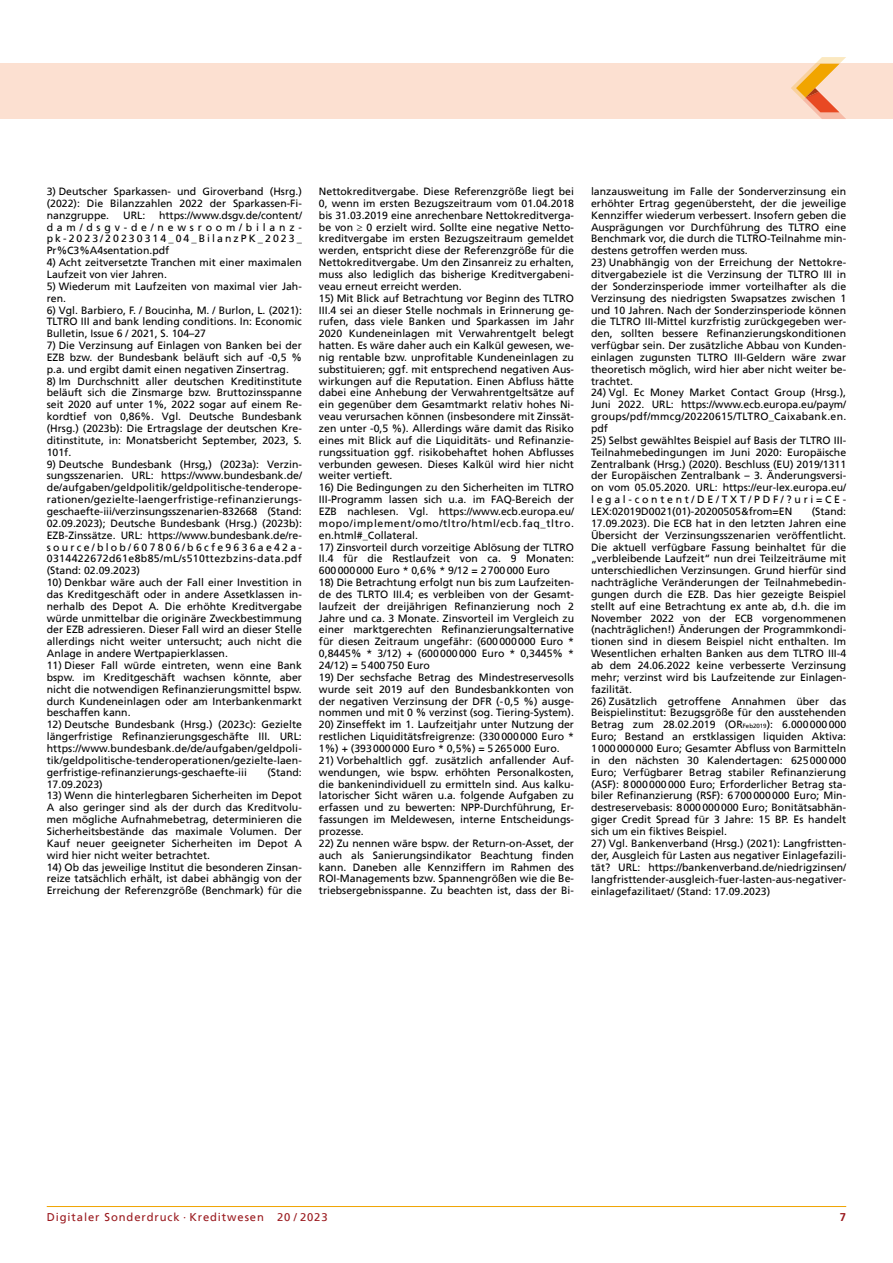
<style>
.page{position:relative;width:893px;height:1263px;background:#fff}
.page>*{position:absolute;margin:0;border:0;box-sizing:border-box;transform-origin:0 0}
.t1{font:11.25px "Frutiger";letter-spacing:.08em;color:#9a191e}
.t2{font:700 11.25px "Frutiger";color:#9a191e}
.Fußnote{font:10.5px/11.9px "Frutiger";color:#000;text-align:justify}
.s1{font-size:6.15px}
</style>
<div class="page">
<hr style="left:47px;top:1206px;width:799px;height:1px;background:#f0a400">
<div style="left:0;top:64px;width:893px;height:55px;background:#fce0d1"></div>
<svg style="left:791px;top:57px;width:55px;height:62px"></svg>
<p class="Fußnote" style="left:47px;top:186px;width:257px">3) Deutscher Sparkassen- und Giroverband (Hsrg.) (2022): Die Bilanzzahlen 2022 der Sparkassen-Fi&shy;nanzgruppe.</p>
<p class="Fußnote" style="left:47px;top:210px;width:257px;text-indent:112px">https://www.dsgv.de/content/ dam/dsgv-de/newsroom/bilanz&shy;pk-2023/20230314_04_BilanzPK_2023_ Pr%C3%A4sentation.pdf</p>
<p class="Fußnote" style="left:47px;top:257px;width:257px">4) Acht zeitversetzte Tranchen mit einer maximalen<br>Laufzeit von vier Jahren.</p>
<p class="Fußnote" style="left:47px;top:281px;width:257px">5) Wiederum mit Laufzeiten von maximal vier Jah&shy;ren.</p>
<p class="Fußnote" style="left:47px;top:304px;width:257px">6) Vgl. Barbiero, F. / Boucinha, M. / Burlon, L. (2021):<br>TLTRO III and bank lending conditions. In: Economic Bulletin, Issue 6 / 2021, S. 104–27</p>
<p class="Fußnote" style="left:47px;top:340px;width:257px">7) Die Verzinsung auf Einlagen von Banken bei der EZB bzw. der Bundesbank beläuft sich auf -0,5 % p.a. und ergibt damit einen negativen Zinsertrag.</p>
<p class="Fußnote" style="left:47px;top:376px;width:257px">8) Im Durchschnitt aller deutschen Kreditinstitute beläuft sich die Zinsmarge bzw. Bruttozinsspanne seit 2020 auf unter 1%, 2022 sogar auf einem Re&shy;kordtief von 0,86%. Vgl. Deutsche Bundesbank (Hrsg.) (2023b): Die Ertragslage der deutschen Kre&shy;ditinstitute, in: Monatsbericht September, 2023, S.<br>101f.</p>
<p class="Fußnote" style="left:47px;top:459px;width:257px">9) Deutsche Bundesbank (Hrsg,) (2023a): Verzin&shy;sungsszenarien. URL: https://www.bundesbank.de/ de/aufgaben/geldpolitik/geldpolitische-tenderope&shy;rationen/gezielte-laengerfristige-refinanzierungs&shy;geschaefte-iii/verzinsungsszenarien-832668 (Stand:<br>02.09.2023); Deutsche Bundesbank (Hrsg.) (2023b):<br>EZB-Zinssätze. URL: https://www.bundesbank.de/re&shy;source/blob/607806/b6cfe9636ae42a-0314422672d61e8b85/mL/s510ttezbzins-data.pdf (Stand: 02.09.2023)</p>
<p class="Fußnote" style="left:47px;top:577px;width:257px">10) Denkbar wäre auch der Fall einer Investition in das Kreditgeschäft oder in andere Assetklassen in&shy;nerhalb des Depot A. Die erhöhte Kreditvergabe würde unmittelbar die originäre Zweckbestimmung der EZB adressieren. Dieser Fall wird an dieser Stelle allerdings nicht weiter untersucht; auch nicht die Anlage in andere Wertpapierklassen.</p>
<p class="Fußnote" style="left:47px;top:660px;width:257px">11) Dieser Fall würde eintreten, wenn eine Bank bspw. im Kreditgeschäft wachsen könnte, aber nicht die notwendigen Refinanzierungsmittel bspw. durch Kundeneinlagen oder am Interbankenmarkt beschaffen kann.</p>
<p class="Fußnote" style="left:47px;top:719px;width:257px">12) Deutsche Bundesbank (Hrsg.) (2023c): Gezielte längerfristige Refinanzierungsgeschäfte III. URL: https://www.bundesbank.de/de/aufgaben/geldpoli&shy;tik/geldpolitische-tenderoperationen/gezielte-laen&shy;gerfristige-refinanzierungs-geschaefte-iii</p>
<p class="Fußnote" style="left:123px;top:210px;width:24px">URL:</p>
<p class="Fußnote" style="left:267px;top:767px;width:36px">(Stand:</p>
<p class="Fußnote" style="left:47px;top:778px;width:58px">17.09.2023)</p>
<p class="Fußnote" style="left:47px;top:790px;width:257px">13) Wenn die hinterlegbaren Sicherheiten im Depot A also geringer sind als der durch das Kreditvolu&shy;men mögliche Aufnahmebetrag, determinieren die Sicherheitsbestände das maximale Volumen. Der Kauf neuer geeigneter Sicherheiten im Depot A wird hier nicht weiter betrachtet.</p>
<p class="Fußnote" style="left:47px;top:861px;width:257px">14) Ob das jeweilige Institut die besonderen Zinsan&shy;reize tatsächlich erhält, ist dabei abhängig von der Erreichung der Referenzgröße (Benchmark) für die</p>
<p class="Fußnote" style="left:319px;top:186px;width:257px">Nettokreditvergabe. Diese Referenzgröße liegt bei 0, wenn im ersten Bezugszeitraum vom 01.04.2018 bis 31.03.2019 eine anrechenbare Nettokreditverga&shy;be von ≥ 0 erzielt wird. Sollte eine negative Netto&shy;kreditvergabe im ersten Bezugszeitraum gemeldet werden, entspricht diese der Referenzgröße für die Nettokreditvergabe. Um den Zinsanreiz zu erhalten, muss also lediglich das bisherige Kreditvergabeni&shy;veau erneut erreicht werden.</p>
<p class="Fußnote" style="left:319px;top:293px;width:257px">15) Mit Blick auf Betrachtung vor Beginn des TLTRO III.4 sei an dieser Stelle nochmals in Erinnerung ge&shy;rufen, dass viele Banken und Sparkassen im Jahr 2020 Kundeneinlagen mit Verwahrentgelt belegt hatten. Es wäre daher auch ein Kalkül gewesen, we&shy;nig rentable bzw. unprofitable Kundeneinlagen zu substituieren; ggf. mit entsprechend negativen Aus&shy;wirkungen auf die Reputation. Einen Abfluss hätte dabei eine Anhebung der Verwahrentgeltsätze auf ein gegenüber dem Gesamtmarkt relativ hohes Ni&shy;veau verursachen können (insbesondere mit Zinssät&shy;zen unter -0,5 %). Allerdings wäre damit das Risiko eines mit Blick auf die Liquiditäts- und Refinanzie&shy;rungssituation ggf. risikobehaftet hohen Abflusses verbunden gewesen. Dieses Kalkül wird hier nicht weiter vertieft.</p>
<p class="Fußnote" style="left:319px;top:482px;width:257px">16) Die Bedingungen zu den Sicherheiten im TLTRO III-Programm lassen sich u.a. im FAQ-Bereich der EZB nachlesen. Vgl. https://www.ecb.europa.eu/ mopo/implement/omo/tltro/html/ecb.faq_tltro. en.html#_Collateral.</p>
<p class="Fußnote" style="left:319px;top:541px;width:257px">17) Zinsvorteil durch vorzeitige Ablösung der TLTRO II.4 für die Restlaufzeit von ca. 9 Monaten:<br>600000000 Euro * 0,6% * 9/12 = 2700000 Euro</p>
<p class="Fußnote" style="left:319px;top:577px;width:257px">18) Die Betrachtung erfolgt nun bis zum Laufzeiten&shy;de des TLRTO III.4; es verbleiben von der Gesamt&shy;laufzeit der dreijährigen Refinanzierung noch 2<br>Jahre und ca. 3 Monate. Zinsvorteil im Vergleich zu einer marktgerechten Refinanzierungsalternative für diesen Zeitraum ungefähr: (600000000 Euro * 0,8445% * 3/12) + (600000000 Euro * 0,3445% * 24/12) = 5400750 Euro</p>
<p class="Fußnote" style="left:319px;top:672px;width:257px">19) Der sechsfache Betrag des Mindestreservesolls wurde seit 2019 auf den Bundesbankkonten von der negativen Verzinsung der DFR (-0,5 %) ausge&shy;nommen und mit 0 % verzinst (sog. Tiering-System).</p>
<p class="Fußnote" style="left:319px;top:719px;width:257px">20) Zinseffekt im 1. Laufzeitjahr unter Nutzung der restlichen Liquiditätsfreigrenze: (330000000 Euro * 1%) + (393000000 Euro * 0,5%) = 5265000 Euro.</p>
<p class="Fußnote" style="left:319px;top:755px;width:257px">21) Vorbehaltlich ggf. zusätzlich anfallender Auf&shy;wendungen, wie bspw. erhöhten Personalkosten, die bankenindividuell zu ermitteln sind. Aus kalku&shy;latorischer Sicht wären u.a. folgende Aufgaben zu erfassen und zu bewerten: NPP-Durchführung, Er&shy;fassungen im Meldewesen, interne Entscheidungs&shy;prozesse.</p>
<p class="Fußnote" style="left:319px;top:838px;width:257px">22) Zu nennen wäre bspw. der Return-on-Asset, der auch als Sanierungsindikator Beachtung finden kann. Daneben alle Kennziffern im Rahmen des ROI-Managements bzw. Spannengrößen wie die Be&shy;triebsergebnisspanne. Zu beachten ist, dass der Bi-</p>
<p class="Fußnote" style="left:591px;top:186px;width:257px">lanzausweitung im Falle der Sonderverzinsung ein erhöhter Ertrag gegenübersteht, der die jeweilige Kennziffer wiederum verbessert. Insofern geben die Ausprägungen vor Durchführung des TLTRO eine Benchmark vor, die durch die TLTRO-Teilnahme min&shy;destens getroffen werden muss.</p>
<p class="Fußnote" style="left:591px;top:257px;width:257px">23) Unabhängig von der Erreichung der Nettokre&shy;ditvergabeziele ist die Verzinsung der TLTRO III in der Sonderzinsperiode immer vorteilhafter als die Verzinsung des niedrigsten Swapsatzes zwischen 1 und 10 Jahren. Nach der Sonderzinsperiode können die TLTRO III-Mittel kurzfristig zurückgegeben wer&shy;den, sollten bessere Refinanzierungskonditionen verfügbar sein. Der zusätzliche Abbau von Kunden&shy;einlagen zugunsten TLTRO III-Geldern wäre zwar theoretisch möglich, wird hier aber nicht weiter be&shy;trachtet.</p>
<p class="Fußnote" style="left:591px;top:387px;width:257px">24) Vgl. Ec Money Market Contact Group (Hrsg.), Juni 2022. URL: https://www.ecb.europa.eu/paym/ groups/pdf/mmcg/20220615/TLTRO_Caixabank.en. pdf</p>
<p class="Fußnote" style="left:591px;top:435px;width:257px">25) Selbst gewähltes Beispiel auf Basis der TLTRO III-Teilnahmebedingungen im Juni 2020: Europäische Zentralbank (Hrsg.) (2020). Beschluss (EU) 2019/1311 der Europäischen Zentralbank – 3. Änderungsversi&shy;on vom 05.05.2020. URL: https://eur-lex.europa.eu/ legal-content/DE/TXT/PDF/?uri=CE-LEX:02019D0021(01)-20200505&amp;from=EN</p>
<p class="Fußnote" style="left:591px;top:506px;width:257px;text-indent:221px">(Stand:<br>17.09.2023). Die ECB hat in den letzten Jahren eine Übersicht der Verzinsungsszenarien veröffentlicht.<br>Die aktuell verfügbare Fassung beinhaltet für die „verbleibende Laufzeit“ nun drei Teilzeiträume mit unterschiedlichen Verzinsungen. Grund hierfür sind nachträgliche Veränderungen der Teilnahmebedin&shy;gungen durch die EZB. Das hier gezeigte Beispiel stellt auf eine Betrachtung ex ante ab, d.h. die im November 2022 von der ECB vorgenommenen (nachträglichen!) Änderungen der Programmkondi&shy;tionen sind in diesem Beispiel nicht enthalten. Im Wesentlichen erhalten Banken aus dem TLTRO III-4 ab dem 24.06.2022 keine verbesserte Verzinsung mehr; verzinst wird bis Laufzeitende zur Einlagen&shy;fazilität.</p>
<p class="Fußnote" style="left:591px;top:696px;width:257px">26) Zusätzlich getroffene Annahmen über das Beispielinstitut: Bezugsgröße für den ausstehenden Betrag zum 28.02.2019 (OR<span class="s1">Feb2019</span>): 6.000000000<br>Euro; Bestand an erstklassigen liquiden Aktiva:<br>1000000000 Euro; Gesamter Abfluss von Barmitteln in den nächsten 30 Kalendertagen: 625000000<br>Euro; Verfügbarer Betrag stabiler Refinanzierung (ASF): 8000000000 Euro; Erforderlicher Betrag sta&shy;biler Refinanzierung (RSF): 6700000000 Euro; Min&shy;destreservebasis: 8000000000 Euro; Bonitätsabhän&shy;giger Credit Spread für 3 Jahre: 15 BP. Es handelt sich um ein fiktives Beispiel.</p>
<p class="Fußnote" style="left:591px;top:838px;width:257px">27) Vgl. Bankenverband (Hrsg.) (2021): Langfristten&shy;der, Ausgleich für Lasten aus negativer Einlagefazili&shy;tät? URL: https://bankenverband.de/niedrigzinsen/ langfristtender-ausgleich-fuer-lasten-aus-negativer&shy;einlagefazilitaet/ (Stand: 17.09.2023)</p>
<p class="t1" style="left:47px;top:1211px;width:282px">Digitaler Sonderdruck · Kreditwesen 20 / 2023</p>
<p class="t2" style="left:840px;top:1211px;width:8px">7</p>
</div>
